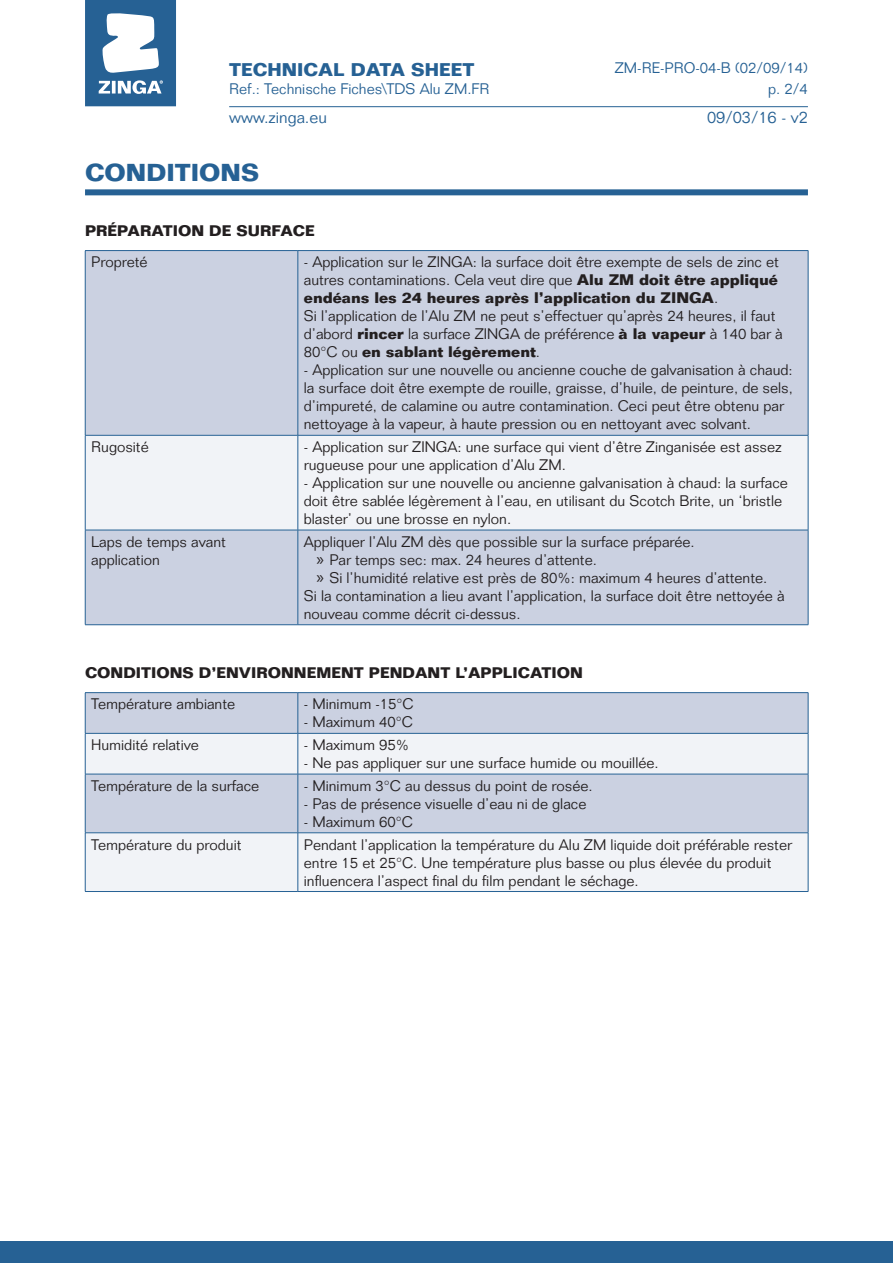
<style>
.page{position:relative;width:893px;height:1263px;background:#fff}
.page>*{position:absolute;margin:0;border:0;box-sizing:border-box;transform-origin:0 0}
.t1{font:700 24px "Folio Std";color:#266194}
.t2{font:700 18px "Folio Std";color:#266194}
.t3{font:300 16.5px "Folio Std";color:#266194}
.t4{font:300 15px/18px "Folio Std";color:#231f20}
.t5{font:700 15px "Folio Std";color:#231f20}
.t6{font:300 15px "Folio Std";color:#266194}
.s1{font-weight:700}
.s2{font-family:"Myriad Pro";font-weight:400;font-size:18px}
</style>
<div class="page">
<svg style="left:85px;top:0;width:91px;height:106px"></svg>
<hr style="left:229px;top:106px;width:579px;height:1px;background:#266194">
<div style="left:0;top:1242px;width:893px;height:21px;background:#266194"></div>
<div style="left:85px;top:189px;width:723px;height:6px;background:#266194"></div>
<div style="left:86px;top:251px;width:722px;height:373px;background:#cbd1e1"></div>
<div style="left:86px;top:436px;width:722px;height:94px;background:#f1f3f7"></div>
<hr style="left:85px;top:250px;width:213px;height:1px;background:#266194">
<hr style="left:85px;top:251px;width:1px;height:184px;background:#266194">
<hr style="left:298px;top:250px;width:510px;height:1px;background:#266194">
<hr style="left:298px;top:251px;width:1px;height:184px;background:#266194">
<hr style="left:808px;top:251px;width:1px;height:184px;background:#266194">
<hr style="left:85px;top:435px;width:213px;height:1px;background:#266194">
<hr style="left:85px;top:435px;width:1px;height:95px;background:#266194">
<hr style="left:298px;top:435px;width:510px;height:1px;background:#266194">
<hr style="left:298px;top:435px;width:1px;height:95px;background:#266194">
<hr style="left:808px;top:435px;width:1px;height:95px;background:#266194">
<hr style="left:85px;top:530px;width:213px;height:1px;background:#266194">
<hr style="left:85px;top:530px;width:1px;height:94px;background:#266194">
<hr style="left:298px;top:530px;width:510px;height:1px;background:#266194">
<hr style="left:298px;top:530px;width:1px;height:94px;background:#266194">
<hr style="left:808px;top:530px;width:1px;height:94px;background:#266194">
<hr style="left:85px;top:624px;width:213px;height:1px;background:#266194">
<hr style="left:298px;top:624px;width:510px;height:1px;background:#266194">
<div style="left:86px;top:693px;width:722px;height:40px;background:#cbd1e1"></div>
<svg style="left:86px;top:734px;width:722px;height:157px;fill:#f1f3f7"></svg>
<hr style="left:85px;top:692px;width:213px;height:1px;background:#266194">
<hr style="left:85px;top:693px;width:1px;height:40px;background:#266194">
<hr style="left:298px;top:692px;width:510px;height:1px;background:#266194">
<hr style="left:298px;top:693px;width:1px;height:40px;background:#266194">
<hr style="left:808px;top:693px;width:1px;height:40px;background:#266194">
<hr style="left:85px;top:733px;width:213px;height:1px;background:#266194">
<hr style="left:85px;top:733px;width:1px;height:41px;background:#266194">
<hr style="left:298px;top:733px;width:510px;height:1px;background:#266194">
<hr style="left:298px;top:733px;width:1px;height:41px;background:#266194">
<hr style="left:808px;top:733px;width:1px;height:41px;background:#266194">
<hr style="left:85px;top:774px;width:213px;height:1px;background:#266194">
<hr style="left:85px;top:774px;width:1px;height:59px;background:#266194">
<hr style="left:298px;top:774px;width:510px;height:1px;background:#266194">
<hr style="left:298px;top:774px;width:1px;height:59px;background:#266194">
<hr style="left:808px;top:774px;width:1px;height:59px;background:#266194">
<hr style="left:85px;top:832px;width:213px;height:1px;background:#266194">
<hr style="left:85px;top:833px;width:1px;height:58px;background:#266194">
<hr style="left:298px;top:832px;width:510px;height:1px;background:#266194">
<hr style="left:298px;top:833px;width:1px;height:58px;background:#266194">
<hr style="left:808px;top:833px;width:1px;height:58px;background:#266194">
<hr style="left:85px;top:891px;width:213px;height:1px;background:#266194">
<hr style="left:298px;top:891px;width:510px;height:1px;background:#266194">
<p class="t2" style="left:229px;top:58px;width:247px">TECHNICAL DATA SHEET</p>
<p class="t6" style="left:229px;top:79px;width:262px">Ref.: Technische Fiches\TDS Alu ZM.FR</p>
<p class="t3" style="left:229px;top:107px;width:99px">www.zinga.eu</p>
<h1 class="t1" style="left:85px;top:157px;width:19px">conditions</h1>
<p class="t6" style="left:615px;top:59px;width:195px">ZM-RE-PRO-04-B (02/09/14)</p>
<p class="t6" style="left:768px;top:79px;width:41px">p. 2/4</p>
<p class="t3" style="left:707px;top:107px;width:102px">09/03/16 - v2</p>
<p class="t5" style="left:85px;top:221px;width:44px">Préparation</p>
<p class="t5" style="left:209px;top:221px;width:40px">de surface</p>
<p class="t4" style="left:91px;top:253px;width:58px">Propreté</p>
<p class="t4" style="left:304px;top:253px;width:480px">- Application sur le ZINGA: la surface doit être exempte de sels de zinc et autres contaminations. Cela veut dire que <span class="s1">Alu ZM doit être appliqué endéans les 24 heures après l’application du ZINGA</span>.<br>Si l’application de l’Alu ZM ne peut s’effectuer qu’après 24 heures, il faut d’abord <span class="s1">rincer</span> la surface ZINGA de préférence <span class="s1">à la vapeur</span> à 140 bar à 80°C ou <span class="s1">en sablant légèrement</span>.</p>
<p class="t4" style="left:304px;top:361px;width:491px">- Application sur une nouvelle ou ancienne couche de galvanisation à chaud: la surface doit être exempte de rouille, graisse, d’huile, de peinture, de sels, d’impureté, de calamine ou autre contamination. Ceci peut être obtenu par nettoyage à la vapeur, à haute pression ou en nettoyant avec solvant.</p>
<p class="t4" style="left:91px;top:438px;width:59px">Rugosité</p>
<p class="t4" style="left:304px;top:438px;width:479px">- Application sur ZINGA: une surface qui vient d’être Zinganisée est assez rugueuse pour une application d’Alu ZM.</p>
<p class="t4" style="left:304px;top:474px;width:486px">- Application sur une nouvelle ou ancienne galvanisation à chaud: la surface doit être sablée légèrement à l’eau, en utilisant du Scotch Brite, un ‘bristle blaster’ ou une brosse en nylon.</p>
<p class="t4" style="left:91px;top:532px;width:136px">Laps de temps avant application</p>
<p class="t4" style="left:304px;top:532px;width:392px">Appliquer l’Alu ZM dès que possible sur la surface préparée.</p>
<p class="t4" style="left:317px;top:550px;width:282px"><span class="s2">»</span> Par temps sec: max. 24 heures d’attente.</p>
<p class="t4" style="left:317px;top:568px;width:452px"><span class="s2">»</span> Si l’humidité relative est près de 80%: maximum 4 heures d’attente.</p>
<p class="t4" style="left:304px;top:586px;width:482px">Si la contamination a lieu avant l’application, la surface doit être nettoyée à</p>
<p class="t4" style="left:304px;top:604px;width:218px">nouveau comme décrit ci-dessus.</p>
<p class="t5" style="left:85px;top:663px;width:24px">Conditions</p>
<p class="t5" style="left:199px;top:663px;width:65px">d’environnement</p>
<p class="t5" style="left:369px;top:663px;width:13px">pendant</p>
<p class="t5" style="left:455px;top:663px;width:25px">l’application</p>
<p class="t4" style="left:91px;top:695px;width:145px">Température ambiante</p>
<p class="t4" style="left:304px;top:695px;width:111px">- Minimum -15°C</p>
<p class="t4" style="left:304px;top:713px;width:111px">- Maximum 40°C</p>
<p class="t4" style="left:91px;top:736px;width:109px">Humidité relative</p>
<p class="t4" style="left:304px;top:736px;width:107px">- Maximum 95%</p>
<p class="t4" style="left:304px;top:754px;width:356px">- Ne pas appliquer sur une surface humide ou mouillée.</p>
<p class="t4" style="left:91px;top:776px;width:170px">Température de la surface</p>
<p class="t4" style="left:304px;top:776px;width:290px">- Minimum 3°C au dessus du point de rosée.</p>
<p class="t4" style="left:304px;top:794px;width:284px">- Pas de présence visuelle d’eau ni de glace</p>
<p class="t4" style="left:304px;top:812px;width:111px">- Maximum 60°C</p>
<p class="t4" style="left:91px;top:835px;width:152px">Température du produit</p>
<p class="t4" style="left:304px;top:835px;width:490px">Pendant l’application la température du Alu ZM liquide doit préférable rester entre 15 et 25°C. Une température plus basse ou plus élevée du produit influencera l’aspect final du film pendant le séchage.</p>
</div>
